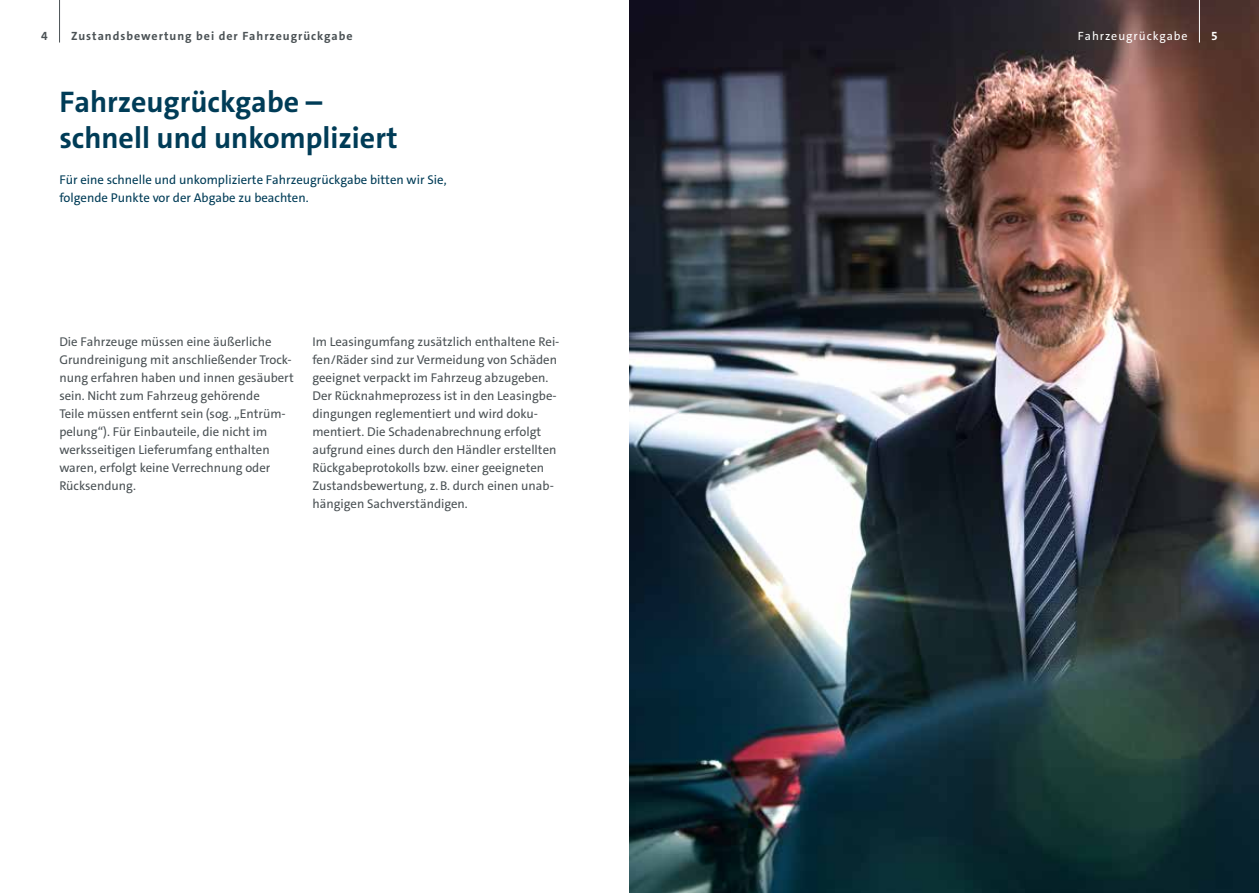
<style>
.page{position:relative;width:1259px;height:893px;background:#fff}
.page>*{position:absolute;margin:0;border:0;box-sizing:border-box;transform-origin:0 0}
.t1{font:700 30px/36px "VWAG The Sans";color:#003c57}
.t2{font:12.75px/18px "VWAG The Sans";color:#4b5255}
.t3{font:12.75px/18px "VWAG The Sans";color:#003c57}
.t4{font:700 12px "VWAG The Sans";letter-spacing:.08em;color:#4b5255}
.t5{font:12px "VWAG The Sans";letter-spacing:.08em;color:#fff}
.t6{font:700 12px "VWAG The Sans";color:#fff}
</style>
<div class="page">
<img style="left:629px;top:0;width:630px;height:893px">
<hr style="left:59px;top:0;width:1px;height:43px;background:#4b5255">
<hr style="left:1199px;top:0;width:1px;height:43px;background:#fff">
<p class="t4" style="left:41px;top:28px;width:8px">4</p>
<p class="t4" style="left:71px;top:28px;width:283px">Zustandsbewertung bei der Fahrzeugrückgabe</p>
<p class="t5" style="left:1078px;top:28px;width:111px">Fahrzeugrückgabe</p>
<p class="t6" style="left:1211px;top:28px;width:8px">5</p>
<h1 class="t1" style="left:59px;top:84px;width:340px">Fahrzeugrückgabe – schnell und unkompliziert</h1>
<p class="t3" style="left:59px;top:171px;width:389px">Für eine schnelle und unkomplizierte Fahrzeugrückgabe bitten wir Sie, folgende Punkte vor der Abgabe zu beachten.</p>
<p class="t2" style="left:59px;top:333px;width:236px">Die Fahrzeuge müssen eine äußerliche Grundreinigung mit anschließender Trock&shy;nung erfahren haben und innen gesäubert sein. Nicht zum Fahrzeug gehörende<br>Teile müssen entfernt sein (sog. „Entrüm&shy;pelung“). Für Einbauteile, die nicht im werksseitigen Lieferumfang enthalten waren, erfolgt keine Verrechnung oder Rücksendung.</p>
<p class="t2" style="left:312px;top:333px;width:249px">Im Leasingumfang zusätzlich enthaltene Rei&shy;fen/Räder sind zur Vermeidung von Schäden geeignet verpackt im Fahrzeug abzugeben.<br>Der Rücknahmeprozess ist in den Leasingbe&shy;dingungen reglementiert und wird doku&shy;mentiert. Die Schadenabrechnung erfolgt aufgrund eines durch den Händler erstellten Rückgabeprotokolls bzw. einer geeigneten Zustandsbewertung, z.B. durch einen unab&shy;hängigen Sachverständigen.</p>
</div>
